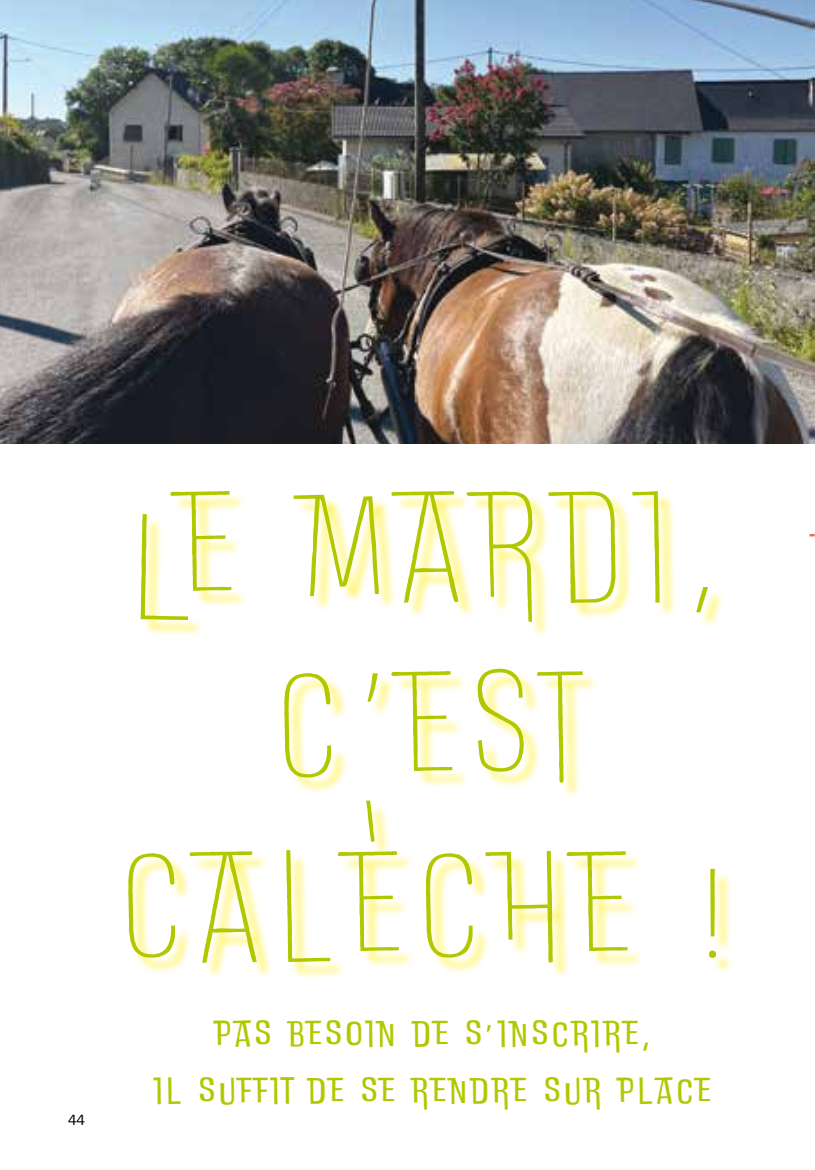
<style>
.page{position:relative;width:815px;height:1170px;background:#fff}
.page>*{position:absolute;margin:0;border:0;box-sizing:border-box;transform-origin:0 0}
.t1{font:100 150px/180px "Do Ub Le Ba Ss";letter-spacing:.13em;color:#b1c800;text-align:center}
.t2{font:300 35px/57.5px "Do Ub Le Ba Ss";letter-spacing:.13em;color:#b1c800;text-align:center}
.t3{font:15px "Aglet Slab";color:#000}
</style>
<div class="page">
<img style="left:0;top:0;width:815px;height:444px">
<div style="left:130px;top:493px;width:603px;height:486px;background:#ffed00;opacity:.71"></div>
<svg style="left:810px;top:534px;width:5px;height:3px"></svg>
<p class="t3" style="left:68px;top:1110px;width:18px">44</p>
<h1 class="t1" style="left:121px;top:465px;width:610px">LE MARDI,<br>C’EST<br>CALÈCHE !</h1>
<p class="t2" style="left:155px;top:1006px;width:556px">PAS BESOIN DE S’INSCRIRE,<br>IL SUFFIT DE SE RENDRE SUR PL ACE</p>
</div>
